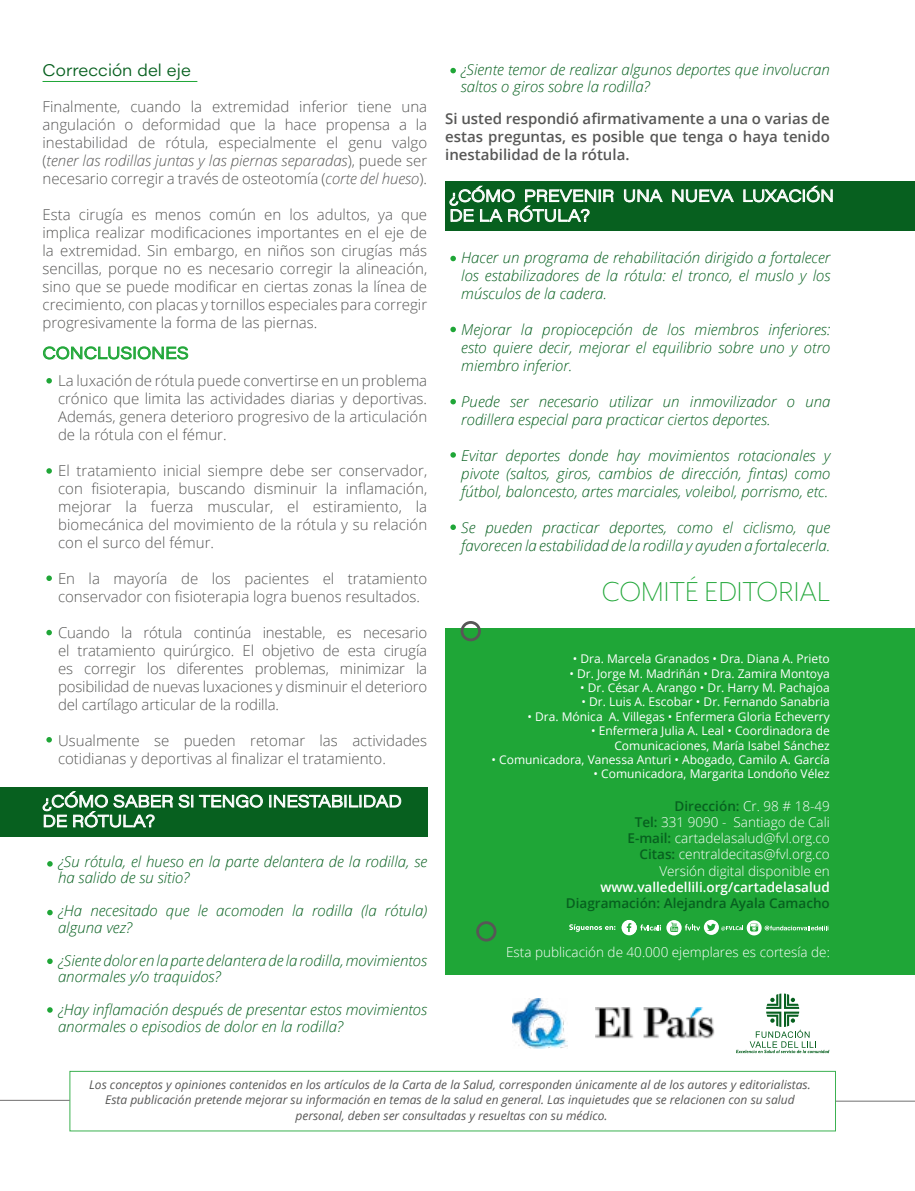
<style>
.page{position:relative;width:915px;height:1191px;background:#fff}
.page>*{position:absolute;margin:0;border:0;box-sizing:border-box;transform-origin:0 0}
.t1{font:300 31.5px "Mr Eaves Mod OT";color:#1fa637}
.t2{font:300 16.5px/19.8px "Acumin Pro Wide";letter-spacing:-.005em;color:#fff}
.t3{font:300 16.5px "Acumin Pro Wide";color:#07601f}
.t4{font:300 16.5px "Acumin Pro Wide";letter-spacing:.005em;color:#1fa637}
.t5{font:300 15px/18px "Open Sans";color:#575756;text-align:justify}
.t6{font:italic 300 15px/18px "Open Sans";color:#07601f}
.t7{font:600 15px/18px "Open Sans";color:#575756;text-align:justify}
.t8{font:300 13.5px/16.2px "Open Sans";color:#fff;text-align:right}
.t9{font:600 13.5px "Open Sans";color:#fff}
.t10{font:600 13.5px "Open Sans";color:#07601f}
.t11{font:12px/14.4px "Open Sans";color:#fff;text-align:right}
.t12{font:italic 12px/15px "Open Sans";color:#575756;text-align:center}
.s1{font-style:italic}
.s2{font-weight:600;color:#07601f}
</style>
<div class="page">
<div style="left:445px;top:181px;width:469px;height:50px;background:#07601f"></div>
<div style="left:0;top:786px;width:427px;height:50px;background:#07601f"></div>
<div style="left:445px;top:628px;width:469px;height:346px;background:#1fa637"></div>
<img style="left:595px;top:1007px;width:118px;height:31px">
<svg style="left:736px;top:993px;width:93px;height:60px"></svg>
<svg style="left:476px;top:921px;width:20px;height:20px"></svg>
<div style="left:70px;top:1071px;width:765px;height:60px;border:1px solid #1fa637"></div>
<hr style="left:0;top:1100px;width:70px;height:1px;background:#706f6f">
<hr style="left:835px;top:1100px;width:79px;height:1px;background:#706f6f">
<img style="left:512px;top:998px;width:55px;height:50px">
<svg style="left:569px;top:924px;width:46px;height:7px"></svg>
<div style="left:621px;top:920px;width:15px;height:15px;background:#fff;border-radius:50%"></div>
<svg style="left:626px;top:923px;width:5px;height:9px"></svg>
<svg style="left:640px;top:924px;width:20px;height:6px"></svg>
<svg style="left:666px;top:920px;width:15px;height:15px"></svg>
<svg style="left:670px;top:922px;width:8px;height:10px"></svg>
<svg style="left:684px;top:924px;width:15px;height:6px"></svg>
<svg style="left:703px;top:919px;width:15px;height:16px"></svg>
<svg style="left:706px;top:923px;width:9px;height:8px"></svg>
<svg style="left:721px;top:920px;width:107px;height:15px"></svg>
<svg style="left:460px;top:621px;width:20px;height:20px"></svg>
<svg style="left:46px;top:378px;width:6px;height:5px"></svg>
<svg style="left:46px;top:468px;width:6px;height:6px"></svg>
<svg style="left:46px;top:575px;width:6px;height:6px"></svg>
<svg style="left:46px;top:630px;width:6px;height:5px"></svg>
<svg style="left:46px;top:737px;width:6px;height:5px"></svg>
<svg style="left:199px;top:794px;width:64px;height:14px"></svg>
<svg style="left:269px;top:794px;width:132px;height:14px"></svg>
<svg style="left:42px;top:791px;width:151px;height:37px"></svg>
<svg style="left:624px;top:189px;width:38px;height:13px"></svg>
<svg style="left:672px;top:189px;width:61px;height:13px"></svg>
<svg style="left:743px;top:185px;width:89px;height:17px"></svg>
<svg style="left:449px;top:185px;width:164px;height:37px"></svg>
<svg style="left:47px;top:861px;width:6px;height:5px"></svg>
<svg style="left:47px;top:909px;width:6px;height:6px"></svg>
<svg style="left:47px;top:958px;width:6px;height:6px"></svg>
<svg style="left:47px;top:1007px;width:6px;height:5px"></svg>
<svg style="left:450px;top:256px;width:6px;height:5px"></svg>
<svg style="left:450px;top:68px;width:6px;height:5px"></svg>
<svg style="left:450px;top:327px;width:6px;height:5px"></svg>
<svg style="left:450px;top:399px;width:6px;height:5px"></svg>
<svg style="left:450px;top:452px;width:6px;height:6px"></svg>
<svg style="left:450px;top:524px;width:6px;height:6px"></svg>
<svg style="left:43px;top:346px;width:145px;height:14px"></svg>
<hr style="left:43px;top:81px;width:154px;height:1px;background:#1fa637">
<p class="t3" style="left:43px;top:58px;width:150px">Corrección del eje</p>
<p class="t5" style="left:43px;top:97px;width:386px">Finalmente, cuando la extremidad inferior tiene una angulación o deformidad que la hace propensa a la inestabilidad de rótula, especialmente el genu valgo (<span class="s1">tener las rodillas juntas y las piernas separadas</span>), puede ser necesario corregir a través de osteotomía (<span class="s1">corte del hueso</span>).</p>
<p class="t5" style="left:43px;top:205px;width:386px">Esta cirugía es menos común en los adultos, ya que implica realizar modificaciones importantes en el eje de la extremidad. Sin embargo, en niños son cirugías más sencillas, porque no es necesario corregir la alineación, sino que se puede modificar en ciertas zonas la línea de crecimiento, con placas y tornillos especiales para corregir progresivamente la forma de las piernas.</p>
<p class="t4" style="left:43px;top:341px;width:148px">CONCLUSIONES</p>
<p class="t5" style="left:58px;top:371px;width:370px">La luxación de rótula puede convertirse en un problema crónico que limita las actividades diarias y deportivas.<br>Además, genera deterioro progresivo de la articulación de la rótula con el fémur.</p>
<p class="t5" style="left:58px;top:461px;width:370px">El tratamiento inicial siempre debe ser conservador, con fisioterapia, buscando disminuir la inflamación, mejorar la fuerza muscular, el estiramiento, la biomecánica del movimiento de la rótula y su relación con el surco del fémur.</p>
<p class="t5" style="left:58px;top:569px;width:370px">En la mayoría de los pacientes el tratamiento conservador con fisioterapia logra buenos resultados.</p>
<p class="t5" style="left:58px;top:623px;width:370px">Cuando la rótula continúa inestable, es necesario el tratamiento quirúrgico. El objetivo de esta cirugía es corregir los diferentes problemas, minimizar la posibilidad de nuevas luxaciones y disminuir el deterioro del cartílago articular de la rodilla.</p>
<p class="t5" style="left:58px;top:731px;width:370px">Usualmente se pueden retomar las actividades cotidianas y deportivas al finalizar el tratamiento.</p>
<p class="t2" style="left:43px;top:790px;width:360px">¿CÓMO SABER SI TENGO INESTABILIDAD<br>DE RÓTULA?</p>
<p class="t6" style="left:58px;top:852px;width:370px;line-height:16.5px">¿Su rótula, el hueso en la parte delantera de la rodilla, se ha salido de su sitio?</p>
<p class="t6" style="left:58px;top:902px;width:370px;line-height:16.5px">¿Ha necesitado que le acomoden la rodilla (la rótula) alguna vez?</p>
<p class="t6" style="left:58px;top:951px;width:370px;line-height:16.5px">¿Siente dolor en la parte delantera de la rodilla, movimientos anormales y/o traquidos?</p>
<p class="t6" style="left:58px;top:1001px;width:370px;line-height:16.5px">¿Hay inflamación después de presentar estos movimientos anormales o episodios de dolor en la rodilla?</p>
<p class="t6" style="left:460px;top:61px;width:370px;line-height:16.5px">¿Siente temor de realizar algunos deportes que involucran saltos o giros sobre la rodilla?</p>
<p class="t7" style="left:445px;top:109px;width:386px">Si usted respondió afirmativamente a una o varias de estas preguntas, es posible que tenga o haya tenido inestabilidad de la rótula.</p>
<p class="t2" style="left:449px;top:185px;width:386px">¿CÓMO PREVENIR UNA NUEVA LUXACIÓN<br>DE LA RÓTULA?</p>
<p class="t6" style="left:461px;top:248px;width:370px;text-align:justify">Hacer un programa de rehabilitación dirigido a fortalecer los estabilizadores de la rótula: el tronco, el muslo y los músculos de la cadera.</p>
<p class="t6" style="left:461px;top:320px;width:370px;text-align:justify">Mejorar la propiocepción de los miembros inferiores: esto quiere decir, mejorar el equilibrio sobre uno y otro miembro inferior.</p>
<p class="t6" style="left:461px;top:392px;width:370px">Puede ser necesario utilizar un inmovilizador o una rodillera especial para practicar ciertos deportes.</p>
<p class="t6" style="left:461px;top:446px;width:370px;text-align:justify">Evitar deportes donde hay movimientos rotacionales y pivote (saltos, giros, cambios de dirección, fintas) como fútbol, baloncesto, artes marciales, voleibol, porrismo, etc.</p>
<p class="t6" style="left:461px;top:518px;width:370px">Se pueden practicar deportes, como el ciclismo, que favorecen la estabilidad de la rodilla y ayuden a fortalecerla.</p>
<h1 class="t1" style="left:601px;top:574px;width:229px">COMITÉ EDITORIAL</h1>
<p class="t11" style="left:572px;top:651px;width:258px">• Dra. Marcela Granados • Dra. Diana A. Prieto</p>
<p class="t11" style="left:569px;top:665px;width:262px">• Dr. Jorge M. Madriñán • Dra. Zamira Montoya</p>
<p class="t11" style="left:580px;top:680px;width:251px">• Dr. César A. Arango • Dr. Harry M. Pachajoa</p>
<p class="t11" style="left:581px;top:694px;width:250px">• Dr. Luis A. Escobar • Dr. Fernando Sanabria</p>
<p class="t11" style="left:527px;top:709px;width:304px">• Dra. Mónica A. Villegas • Enfermera Gloria Echeverry</p>
<p class="t11" style="left:591px;top:723px;width:240px">• Enfermera Julia A. Leal • Coordinadora de<br>Comunicaciones, María Isabel Sánchez</p>
<p class="t11" style="left:491px;top:752px;width:339px">• Comunicadora, Vanessa Anturi • Abogado, Camilo A. García</p>
<p class="t11" style="left:593px;top:766px;width:238px">• Comunicadora, Margarita Londoño Vélez</p>
<p class="t8" style="left:627px;top:797px;width:204px"><span class="s2">Dirección:</span> Cr. 98 # 18-49<br><span class="s2">Tel:</span> 331 9090 - Santiago de Cali<br><span class="s2">E-mail:</span> cartadelasalud@fvl.org.co<br><span class="s2">Citas:</span> centraldecitas@fvl.org.co<br>Versión digital disponible en</p>
<p class="t9" style="left:600px;top:877px;width:231px">www.valledellili.org/cartadelasalud</p>
<p class="t10" style="left:565px;top:894px;width:265px">Diagramación: Alejandra Ayala Camacho</p>
<p class="t8" style="left:506px;top:943px;width:325px">Esta publicación de 40.000 ejemplares es cortesía de:</p>
<p class="t12" style="left:89px;top:1076px;width:722px">Los conceptos y opiniones contenidos en los artículos de la Carta de la Salud, corresponden únicamente al de los autores y editorialistas.<br>Esta publicación pretende mejorar su información en temas de la salud en general. Las inquietudes que se relacionen con su salud</p>
<p class="t12" style="left:295px;top:1107px;width:313px">personal, deben ser consultadas y resueltas con su médico.</p>
</div>
